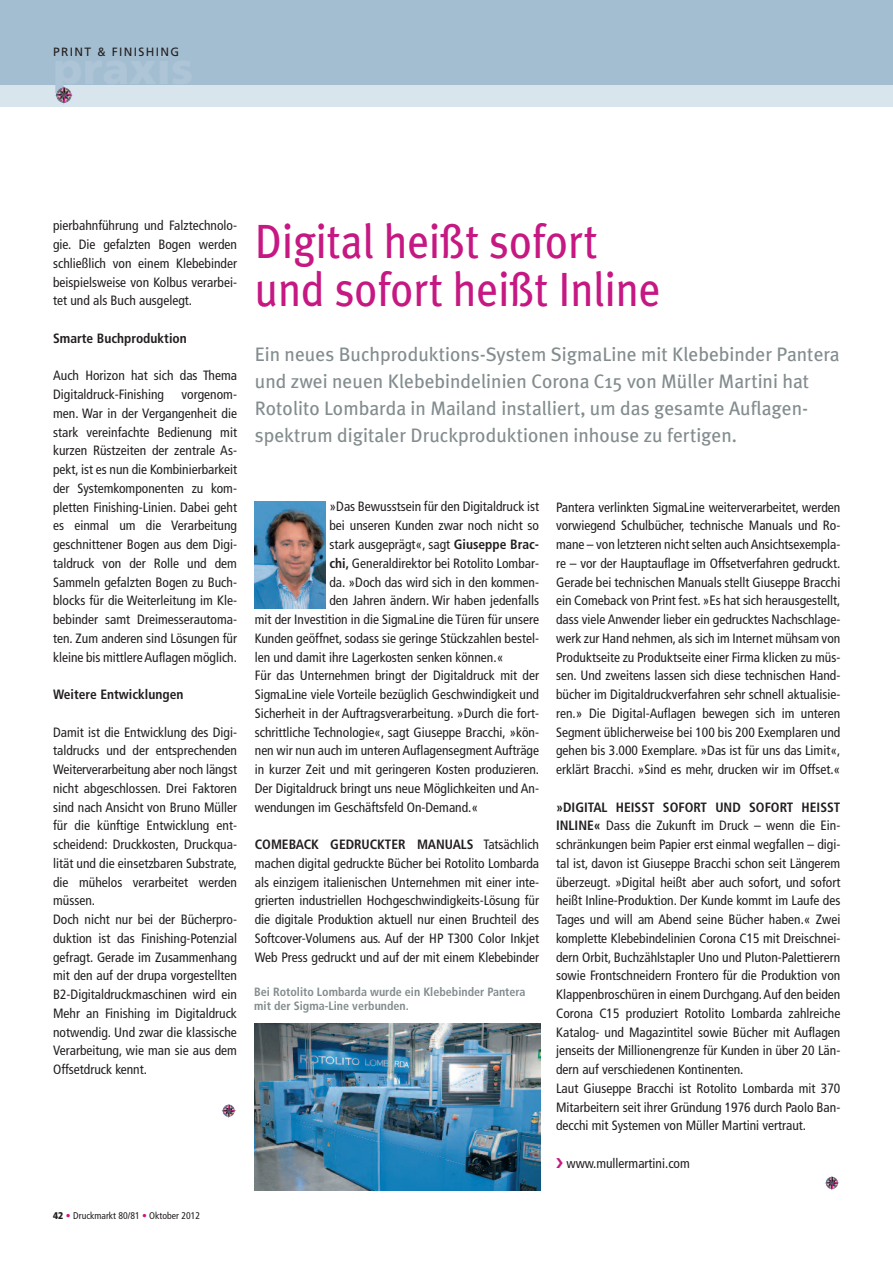
<style>
.page{position:relative;width:893px;height:1263px;background:#fff}
.page>*{position:absolute;margin:0;border:0;box-sizing:border-box;transform-origin:0 0}
.t1{font:48px/48px "Meta Plus";color:#c61882;scale:.9 1}
.t2{font:19.5px/27px "Meta Plus";color:#838c8e}
.t3{font:condensed 13.5px/18.8px "Frutiger";color:#231f20;text-align:justify}
.t4{font:700 condensed 13.5px "Frutiger";color:#231f20}
.t5{font:700 condensed 12px/13.5px "Frutiger";color:#838c8e}
.t6{font:12px "Frutiger";letter-spacing:.11em;color:#231f20}
.t7{font:condensed 9.75px "Frutiger";color:#231f20}
.s1{font-weight:900}
.s2{font-weight:700;color:#c61882}
.s3{color:#c61882}
.s4{font-weight:700}
</style>
<div class="page">
<svg style="left:221px;top:1104px;width:13px;height:14px"></svg>
<svg style="left:229px;top:1104px;width:7px;height:10px"></svg>
<svg style="left:825px;top:1176px;width:12px;height:14px"></svg>
<svg style="left:832px;top:1177px;width:7px;height:9px"></svg>
<img style="left:255px;top:1024px;width:286px;height:167px">
<div style="left:0;top:0;width:893px;height:85px;background:#a4bed1"></div>
<div style="left:0;top:85px;width:893px;height:21px;background:#d9e5ed"></div>
<svg style="left:64px;top:88px;width:9px;height:12px"></svg>
<img style="left:255px;top:502px;width:70px;height:106px">
<p class="t6" style="left:53px;top:47px;width:128px">PRINT &amp; FINISHING</p>
<p class="t3" style="left:53px;top:217px;width:185px">pierbahnführung und Falztechnolo&shy;gie. Die gefalzten Bogen werden schließlich von einem Klebebinder beispielsweise von Kolbus verarbei&shy;tet und als Buch ausgelegt.</p>
<p class="t4" style="left:53px;top:333px;width:135px">Smarte Buchproduktion</p>
<p class="t3" style="left:53px;top:367px;width:185px">Auch Horizon hat sich das Thema<br>Digitaldruck-Finishing</p>
<p class="t3" style="left:53px;top:386px;width:185px;text-indent:128px">vorgenom&shy;men. War in der Vergangenheit die stark vereinfachte Bedienung mit kurzen Rüstzeiten der zentrale As&shy;pekt, ist es nun die Kombinierbarkeit der Systemkomponenten zu kom&shy;pletten Finishing-Linien. Dabei geht es einmal um die Verarbeitung geschnittener Bogen aus dem Digi&shy;taldruck von der Rolle und dem Sammeln gefalzten Bogen zu Buch&shy;blocks für die Weiterleitung im Kle&shy;bebinder samt Dreimesserautoma&shy;ten. Zum anderen sind Lösungen für kleine bis mittlereAuflagen möglich.</p>
<p class="t4" style="left:53px;top:689px;width:132px">Weitere Entwicklungen</p>
<p class="t3" style="left:53px;top:724px;width:185px;text-align:left">Damit ist die Entwicklung des Digi&shy;taldrucks und der entsprechenden<br>Weiterverarbeitung aber noch längst nicht abgeschlossen. Drei Faktoren sind nach Ansicht von Bruno Müller für die künftige Entwicklung ent&shy;scheidend: Druckkosten, Druckqua&shy;lität und die einsetzbaren Substrate, die mühelos verarbeitet werden müssen.<br>Doch nicht nur bei der Bücherpro&shy;duktion ist das Finishing-Potenzial gefragt. Gerade im Zusammenhang mit den auf der drupa vorgestellten<br>B2-Digitaldruckmaschinen wird ein<br>Mehr an Finishing im Digitaldruck notwendig. Und zwar die klassische<br>Verarbeitung, wie man sie aus dem<br>Offsetdruck kennt.</p>
<p class="t7" style="left:53px;top:1212px;width:149px"><span class="s1">42</span> <span class="s2">•</span> Druckmarkt 80/81 <span class="s3">•</span> Oktober 2012</p>
<h1 class="t1" style="left:255px;top:217px;width:452px">Digital heißt sofort und sofort heißt Inline</h1>
<p class="t2" style="left:255px;top:341px;width:586px">Ein neues Buchproduktions-System SigmaLine mit Klebebinder Pantera und zwei neuen Klebebindelinien Corona C15 von Müller Martini hat Rotolito Lombarda in Mailand installiert, um das gesamte Auflagen&shy;spektrum digitaler Druckproduktionen inhouse zu fertigen.</p>
<p class="t3" style="left:329px;top:498px;width:211px">»Das Bewusstsein für den Digitaldruck ist</p>
<p class="t3" style="left:329px;top:517px;width:211px">bei unseren Kunden zwar noch nicht so</p>
<p class="t3" style="left:329px;top:536px;width:211px">stark ausgeprägt«, sagt <span class="s4">Giuseppe Brac-</span></p>
<p class="t3" style="left:329px;top:555px;width:211px"><span class="s4">chi,</span> Generaldirektor bei Rotolito Lombar-</p>
<p class="t3" style="left:329px;top:573px;width:211px">da. »Doch das wird sich in den kommen-</p>
<p class="t3" style="left:329px;top:592px;width:211px">den Jahren ändern. Wir haben jedenfalls</p>
<p class="t3" style="left:255px;top:611px;width:286px">mit der Investition in die SigmaLine die Türen für unsere</p>
<p class="t3" style="left:255px;top:630px;width:286px">Kunden geöffnet, sodass sie geringe Stückzahlen bestel-</p>
<p class="t3" style="left:255px;top:648px;width:250px">len und damit ihre Lagerkosten senken können.«</p>
<p class="t3" style="left:255px;top:667px;width:286px">Für das Unternehmen bringt der Digitaldruck mit der</p>
<p class="t3" style="left:255px;top:686px;width:286px">SigmaLine viele Vorteile bezüglich Geschwindigkeit und</p>
<p class="t3" style="left:255px;top:705px;width:286px">Sicherheit in der Auftragsverarbeitung. »Durch die fort-</p>
<p class="t3" style="left:255px;top:723px;width:286px">schrittliche Technologie«, sagt Giuseppe Bracchi, »kön-</p>
<p class="t3" style="left:255px;top:742px;width:286px">nen wir nun auch im unteren Auflagensegment Aufträge</p>
<p class="t3" style="left:255px;top:761px;width:286px">in kurzer Zeit und mit geringeren Kosten produzieren.</p>
<p class="t3" style="left:255px;top:780px;width:286px">Der Digitaldruck bringt uns neue Möglichkeiten und An-</p>
<p class="t3" style="left:255px;top:798px;width:225px">wendungen im Geschäftsfeld On-Demand.«</p>
<p class="t3" style="left:255px;top:836px;width:286px"><span class="s4">COMEBACK GEDRUCKTER MANUALS</span> Tatsächlich machen digital gedruckte Bücher bei Rotolito Lombarda als einzigem italienischen Unternehmen mit einer inte&shy;grierten industriellen Hochgeschwindigkeits-Lösung für die digitale Produktion aktuell nur einen Bruchteil des Softcover-Volumens aus. Auf der HP T300 Color Inkjet Web Press gedruckt und auf der mit einem Klebebinder</p>
<p class="t5" style="left:254px;top:986px;width:273px">Bei Rotolito Lombarda wurde ein Klebebinder Pantera mit der Sigma-Line verbunden.</p>
<p class="t3" style="left:556px;top:498px;width:286px">Pantera verlinkten SigmaLine weiterverarbeitet, werden vorwiegend Schulbücher, technische Manuals und Ro&shy;mane – von letzteren nicht selten auchAnsichtsexempla&shy;re – vor der Hauptauflage im Offsetverfahren gedruckt.<br>Gerade bei technischen Manuals stellt Giuseppe Bracchi ein Comeback von Print fest. »Es hat sich herausgestellt, dass viele Anwender lieber ein gedrucktes Nachschlage&shy;werk zur Hand nehmen, als sich im Internet mühsam von Produktseite zu Produktseite einer Firma klicken zu müs&shy;sen. Und zweitens lassen sich diese technischen Hand&shy;bücher im Digitaldruckverfahren sehr schnell aktualisie&shy;ren.» Die Digital-Auflagen bewegen sich im unteren Segment üblicherweise bei 100 bis 200 Exemplaren und gehen bis 3.000 Exemplare. »Das ist für uns das Limit«, erklärt Bracchi. »Sind es mehr, drucken wir im Offset.«</p>
<p class="t3" style="left:556px;top:798px;width:286px;text-align:left"><span class="s4">»DIGITAL HEISST SOFORT UND SOFORT HEISST INLINE«</span> Dass die Zukunft im Druck – wenn die Ein&shy;schränkungen beim Papier erst einmal wegfallen – digi&shy;tal ist, davon ist Giuseppe Bracchi schon seit Längerem überzeugt. »Digital heißt aber auch sofort, und sofort heißt Inline-Produktion. Der Kunde kommt im Laufe des Tages und will am Abend seine Bücher haben.« Zwei komplette Klebebindelinien Corona C15 mit Dreischnei&shy;dern Orbit, Buchzählstapler Uno und Pluton-Palettierern sowie Frontschneidern Frontero für die Produktion von Klappenbroschüren in einem Durchgang.Auf den beiden Corona C15 produziert Rotolito Lombarda zahlreiche Katalog- und Magazintitel sowie Bücher mit Auflagen jenseits der Millionengrenze für Kunden in über 20 Län&shy;dern auf verschiedenen Kontinenten.<br>Laut Giuseppe Bracchi ist Rotolito Lombarda mit 370<br>Mitarbeitern seit ihrer Gründung 1976 durch Paolo Ban&shy;decchi mit Systemen von Müller Martini vertraut.</p>
<p class="t3" style="left:566px;top:1155px;width:125px">www.mullermartini.com</p>
</div>
